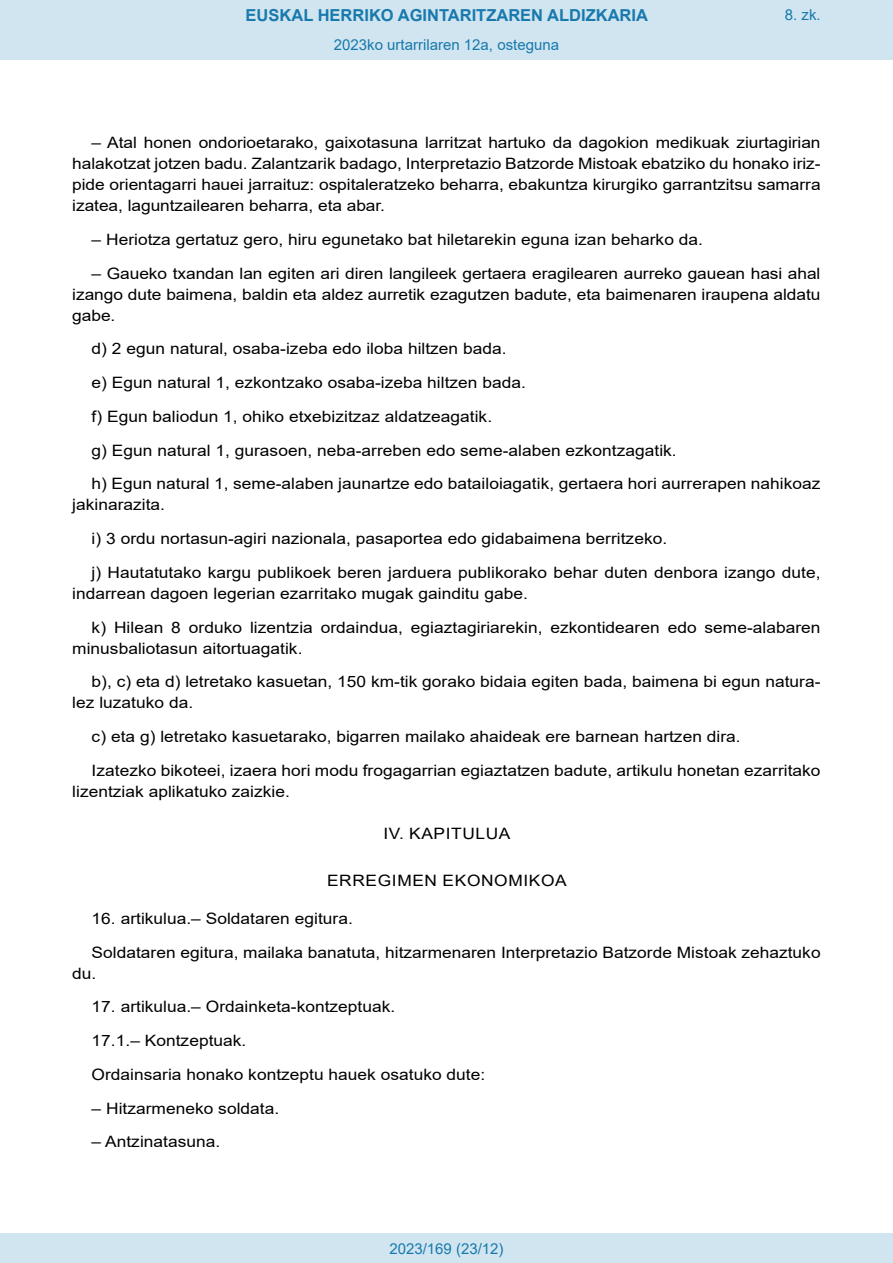
<style>
.page{position:relative;width:893px;height:1263px;background:#fff}
.page>*{position:absolute;margin:0;border:0;box-sizing:border-box;transform-origin:0 0}
.t1{font:700 16.5px "Arial";color:#1879ad}
.BOPVDetalle{font:15.6px/21px "Arial";color:#000;scale:1.11 1}
.BOPVClave{font:15.6px "Arial";letter-spacing:.035em;color:#000;scale:1.11 1}
.Paginacion_Centro{font:15px "Arial";color:#1879ad}
</style>
<div class="page">
<div style="left:0;top:0;width:893px;height:60px;background:#d0e5f0"></div>
<div style="left:0;top:1233px;width:893px;height:30px;background:#d0e5f0"></div>
<p class="t1" style="left:246px;top:3px;width:404px">EUSKAL HERRIKO AGINTARITZAREN ALDIZKARIA</p>
<p class="Paginacion_Centro" style="left:334px;top:35px;width:227px">2023ko urtarrilaren 12a, osteguna</p>
<p class="Paginacion_Centro" style="left:785px;top:5px;width:37px">8. zk.</p>
<p class="BOPVDetalle" style="left:72px;top:132px;width:676px;text-align:justify;text-indent:19px">– Atal honen ondorioetarako, gaixotasuna larritzat hartuko da dagokion medikuak ziurtagirian halakotzat jotzen badu. Zalantzarik badago, Interpretazio Batzorde Mistoak ebatziko du honako iriz&shy;pide orientagarri hauei jarraituz: ospitaleratzeko beharra, ebakuntza kirurgiko garrantzitsu samarra izatea, laguntzailearen beharra, eta abar.</p>
<p class="BOPVDetalle" style="left:92px;top:229px;width:552px">– Heriotza gertatuz gero, hiru egunetako bat hiletarekin eguna izan beharko da.</p>
<p class="BOPVDetalle" style="left:72px;top:263px;width:676px;text-align:justify;text-indent:19px">– Gaueko txandan lan egiten ari diren langileek gertaera eragilearen aurreko gauean hasi ahal izango dute baimena, baldin eta aldez aurretik ezagutzen badute, eta baimenaren iraupena aldatu gabe.</p>
<p class="BOPVDetalle" style="left:92px;top:338px;width:375px">d) 2 egun natural, osaba-izeba edo iloba hiltzen bada.</p>
<p class="BOPVDetalle" style="left:92px;top:372px;width:393px">e) Egun natural 1, ezkontzako osaba-izeba hiltzen bada.</p>
<p class="BOPVDetalle" style="left:92px;top:406px;width:362px">f) Egun baliodun 1, ohiko etxebizitzaz aldatzeagatik.</p>
<p class="BOPVDetalle" style="left:92px;top:440px;width:529px">g) Egun natural 1, gurasoen, neba-arreben edo seme-alaben ezkontzagatik.</p>
<p class="BOPVDetalle" style="left:72px;top:473px;width:676px;text-indent:19px">h) Egun natural 1, seme-alaben jaunartze edo batailoiagatik, gertaera hori aurrerapen nahikoaz jakinarazita.</p>
<p class="BOPVDetalle" style="left:92px;top:528px;width:520px">i) 3 ordu nortasun-agiri nazionala, pasaportea edo gidabaimena berritzeko.</p>
<p class="BOPVDetalle" style="left:72px;top:562px;width:676px;text-indent:19px">j) Hautatutako kargu publikoek beren jarduera publikorako behar duten denbora izango dute, indarrean dagoen legerian ezarritako mugak gainditu gabe.</p>
<p class="BOPVDetalle" style="left:72px;top:617px;width:676px;text-indent:19px">k) Hilean 8 orduko lizentzia ordaindua, egiaztagiriarekin, ezkontidearen edo seme-alabaren minusbaliotasun aitortuagatik.</p>
<p class="BOPVDetalle" style="left:72px;top:671px;width:676px;text-indent:19px">b), c) eta d) letretako kasuetan, 150 km-tik gorako bidaia egiten bada, baimena bi egun natura&shy;lez luzatuko da.</p>
<p class="BOPVDetalle" style="left:92px;top:726px;width:586px">c) eta g) letretako kasuetarako, bigarren mailako ahaideak ere barnean hartzen dira.</p>
<p class="BOPVDetalle" style="left:72px;top:760px;width:676px;text-indent:19px">Izatezko bikoteei, izaera hori modu frogagarrian egiaztatzen badute, artikulu honetan ezarritako lizentziak aplikatuko zaizkie.</p>
<p class="BOPVClave" style="left:383px;top:823px;width:116px">IV. KAPITULUA</p>
<p class="BOPVClave" style="left:327px;top:869px;width:217px">ERREGIMEN EKONOMIKOA</p>
<p class="BOPVDetalle" style="left:92px;top:908px;width:237px">16. artikulua.– Soldataren egitura.</p>
<p class="BOPVDetalle" style="left:72px;top:941px;width:676px;text-indent:19px">Soldataren egitura, mailaka banatuta, hitzarmenaren Interpretazio Batzorde Mistoak zehaztuko du.</p>
<p class="BOPVDetalle" style="left:92px;top:996px;width:275px">17. artikulua.– Ordainketa-kontzeptuak.</p>
<p class="BOPVDetalle" style="left:92px;top:1030px;width:141px">17.1.– Kontzeptuak.</p>
<p class="BOPVDetalle" style="left:92px;top:1064px;width:356px">Ordainsaria honako kontzeptu hauek osatuko dute:</p>
<p class="BOPVDetalle" style="left:92px;top:1097px;width:170px">– Hitzarmeneko soldata.</p>
<p class="BOPVDetalle" style="left:92px;top:1131px;width:117px">– Antzinatasuna.</p>
<p class="Paginacion_Centro" style="left:389px;top:1238px;width:116px">2023/169 (23/12)</p>
</div>
